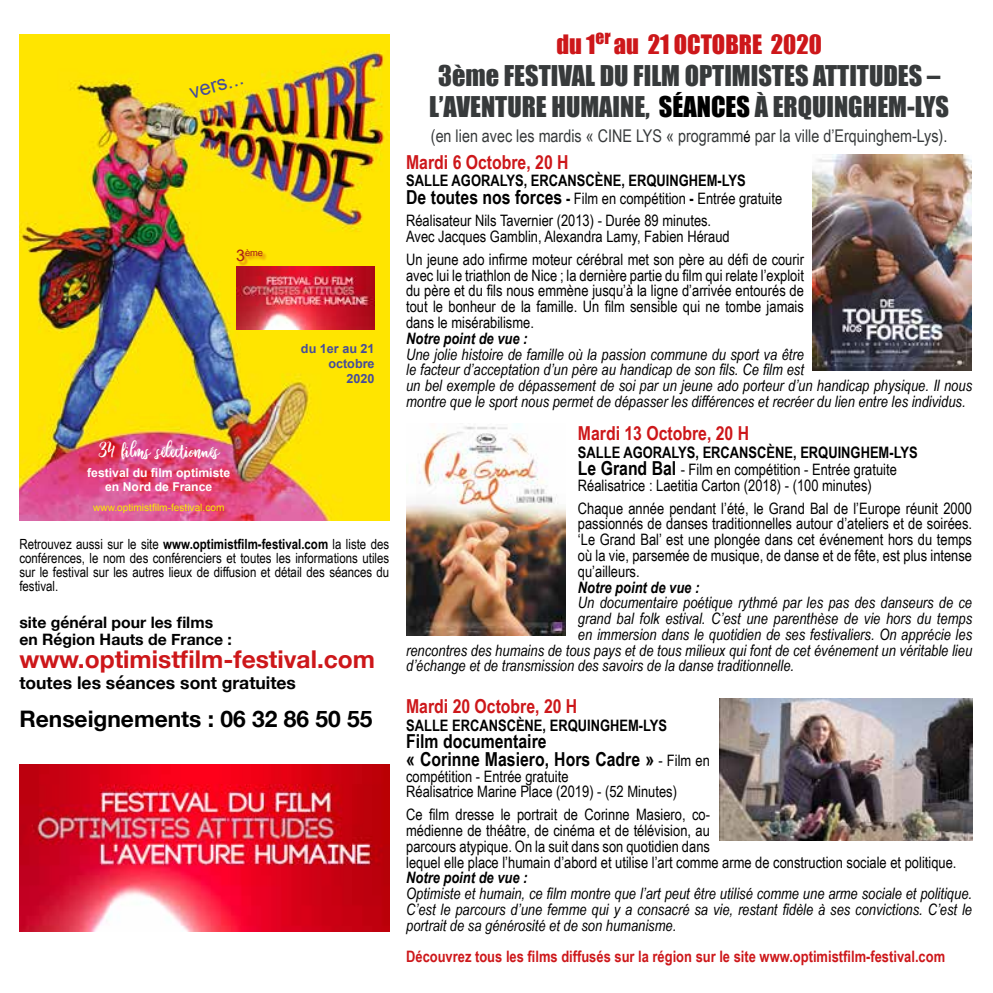
<style>
.page{position:relative;width:993px;height:993px;background:#fff}
.page>*{position:absolute;margin:0;border:0;box-sizing:border-box;transform-origin:0 0}
.t1{font:26.25px/31.5px "Impact";color:#373a3b;text-align:center}
.t2{font:700 24.5px "Helvetica Neue";color:#cd171a}
.t3{font:24.5px "Impact";color:#cd171a}
.t4{font:700 22.75px "Helvetica Neue";color:#000}
.t5{font:20.12px "Ballada";color:#fff}
.t6{font:20.12px "Arial";color:#454c9b}
.t7{font:700 19.25px "Arial Narrow";color:#cd171a}
.t8{font:700 19.25px/17.5px "Arial Narrow";color:#000}
.t9{font:17.5px "Arial Narrow";color:#373a3b}
.t10{font:700 17.5px "Helvetica Neue";color:#000}
.t11{font:15.75px/15.8px "Arial Narrow";color:#000}
.t12{font:italic 15.75px/15.8px "Arial Narrow";color:#000}
.t13{font:700 15.75px/17.5px "Arial Narrow";color:#000}
.t14{font:700 15.75px "Arial Narrow";color:#cd171a}
.t15{font:italic 700 15.75px "Arial Narrow";color:#000}
.t16{font:700 15.75px/17.5px "Helvetica Neue";color:#000}
.t17{font:14px/14px "Arial Narrow";color:#000;text-align:justify}
.t18{font:700 12.6px/15.2px "Arial";color:#454c9b;text-align:right}
.t19{font:700 12.25px/13.8px "Arial";color:#fff;text-align:center}
.t20{font:10.15px "Arial";color:#f8e800}
.t21{font:9.28px "Arial";color:#a71f17}
.s1{font-size:15.92px}
.s2{font-weight:700}
.s3{color:#000}
.s4{font-size:15.75px;color:#000}
.s5{font-size:19.25px}
.s6{font-weight:400}
.s7{font-weight:400;font-size:15.75px}
</style>
<div class="page">
<img style="left:812px;top:154px;width:159px;height:216px">
<img style="left:406px;top:423px;width:159px;height:212px">
<img style="left:719px;top:698px;width:252px;height:142px">
<img style="left:19px;top:764px;width:370px;height:167px">
<img style="left:19px;top:35px;width:370px;height:485px">
<img style="left:236px;top:266px;width:139px;height:64px">
<div style="left:237px;top:250px;width:31px;height:17px;background:#d65815;opacity:.75"></div>
<p class="t6" style="left:186px;top:79px;width:56px;rotate:-16deg">vers...</p>
<p class="t21" style="left:236px;top:247px;width:29px"><span class="s1">3</span>ème</p>
<p class="t5" style="left:98px;top:434px;width:123px">34 films sélectionnés</p>
<p class="t19" style="left:87px;top:466px;width:145px">festival du film optimiste en Nord de France</p>
<p class="t20" style="left:93px;top:500px;width:133px">www.optimistfilm-festival.com</p>
<p class="t18" style="left:301px;top:341px;width:75px">du 1er au 21 octobre<br>2020</p>
<p class="t17" style="left:19px;top:536px;width:371px">Retrouvez aussi sur le site <span class="s2">www.optimistfilm-festival.com</span> la liste des conférences, le nom des conférenciers et toutes les informations utiles sur le festival sur les autres lieux de diffusion et détail des séances du festival.</p>
<p class="t16" style="left:19px;top:613px;width:214px">site général pour les films en Région Hauts de France :</p>
<h2 class="t2" style="left:19px;top:639px;width:357px">www.optimistfilm-festival.com</h2>
<p class="t10" style="left:19px;top:668px;width:278px">toutes les séances sont gratuites</p>
<h3 class="t4" style="left:19px;top:700px;width:354px">Renseignements : 06 32 86 50 55</h3>
<h2 class="t3" style="left:556px;top:25px;width:267px">du 1<sup>er</sup> au 21 OCTOBRE 2020</h2>
<h1 class="t1" style="left:429px;top:59px;width:521px">3ème FESTIVAL DU FILM OPTIMISTES ATTITUDES –<br>L’AVENTURE HUMAINE, <span class="s3">SÉANCES</span> À ERQUINGHEM-LYS</h1>
<p class="t9" style="left:431px;top:123px;width:518px">(en lien avec les mardis « CINE LYS « programm<span class="s4">é</span> par la ville d’Erquinghem-Lys).</p>
<p class="t7" style="left:406px;top:147px;width:164px">Mardi 6 Octobre, 20 H</p>
<p class="t13" style="left:406px;top:171px;width:377px">SALLE AGORALYS, ERCANSCÈNE, ERQUINGHEM-LYS<br><span class="s5">De toutes nos forces</span> - <span class="s6">Film en compétition</span> - <span class="s6">Entrée gratuite</span></p>
<p class="t11" style="left:406px;top:212px;width:325px">Réalisateur Nils Tavernier (2013) - Durée 89 minutes.<br>Avec Jacques Gamblin, Alexandra Lamy, Fabien Héraud</p>
<p class="t11" style="left:406px;top:251px;width:399px;text-align:justify">Un jeune ado infirme moteur cérébral met son père au défi de courir avec lui le triathlon de Nice ; la dernière partie du film qui relate l’exploit du père et du fils nous emmène jusqu’à la ligne d’arrivée entourés de tout le bonheur de la famille. Un film sensible qui ne tombe jamais dans le misérabilisme.</p>
<p class="t15" style="left:406px;top:326px;width:123px">Notre point de vue :</p>
<p class="t12" style="left:406px;top:346px;width:567px">Une jolie histoire de famille où la passion commune du sport va être<br>le facteur d’acceptation d’un père au handicap de son fils. Ce film est<br>un bel exemple de dépassement de soi par un jeune ado porteur d’un handicap physique. Il nous montre que le sport nous permet de dépasser les différences et recréer du lien entre les individus.</p>
<p class="t7" style="left:577px;top:418px;width:173px">Mardi 13 Octobre, 20 H</p>
<p class="t13" style="left:577px;top:442px;width:341px">SALLE AGORALYS, ERCANSCÈNE, ERQUINGHEM-LYS<br><span class="s5">Le Grand Bal</span> <span class="s6">- Film en compétition - Entrée gratuite</span></p>
<p class="t11" style="left:577px;top:473px;width:395px;line-height:22.8px">Réalisatrice : Laetitia Carton (2018) - (100 minutes)<br>Chaque année pendant l’été, le Grand Bal de l’Europe réunit 2000</p>
<p class="t11" style="left:577px;top:515px;width:395px;text-align:justify">passionnés de danses traditionnelles autour d’ateliers et de soirées. ‘Le Grand Bal’ est une plongée dans cet événement hors du temps où la vie, parsemée de musique, de danse et de fête, est plus intense qu’ailleurs.</p>
<p class="t15" style="left:577px;top:575px;width:123px">Notre point de vue :</p>
<p class="t12" style="left:577px;top:594px;width:395px">Un documentaire poétique rythmé par les pas des danseurs de ce</p>
<p class="t12" style="left:577px;top:610px;width:395px">grand bal folk estival. C’est une parenthèse de vie hors du temps</p>
<p class="t12" style="left:577px;top:626px;width:395px">en immersion dans le quotidien de ses festivaliers. On apprécie les</p>
<p class="t12" style="left:406px;top:641px;width:567px">rencontres des humains de tous pays et de tous milieux qui font de cet événement un véritable lieu</p>
<p class="t12" style="left:406px;top:657px;width:389px">d’échange et de transmission des savoirs de la danse traditionnelle.</p>
<p class="t7" style="left:406px;top:691px;width:173px">Mardi 20 Octobre, 20 H</p>
<p class="t13" style="left:406px;top:715px;width:262px">SALLE ERCANSCÈNE, ERQUINGHEM-LYS</p>
<p class="t8" style="left:406px;top:731px;width:305px">Film documentaire<br>« Corinne Masiero, Hors Cadre » <span class="s7">- Film en</span></p>
<p class="t11" style="left:406px;top:767px;width:272px">compétition - Entrée gratuite<br>Réalisatrice Marine Place (2019) - (52 Minutes)</p>
<p class="t11" style="left:406px;top:805px;width:551px">Ce film dresse le portrait de Corinne Masiero, co-<br>médienne de théâtre, de cinéma et de télévision, au<br>parcours atypique. On la suit dans son quotidien dans<br>lequel elle place l’humain d’abord et utilise l’art comme arme de construction sociale et politique.</p>
<p class="t15" style="left:406px;top:865px;width:123px">Notre point de vue :</p>
<p class="t12" style="left:406px;top:885px;width:567px;text-align:justify">Optimiste et humain, ce film montre que l’art peut être utilisé comme une arme sociale et politique.<br>C’est le parcours d’une femme qui y a consacré sa vie, restant fidèle à ses convictions. C’est le portrait de sa générosité et de son humanisme.</p>
<p class="t14" style="left:406px;top:944px;width:540px">Découvrez tous les films diffusés sur la région sur le site www.optimistfilm-festival.com</p>
</div>
